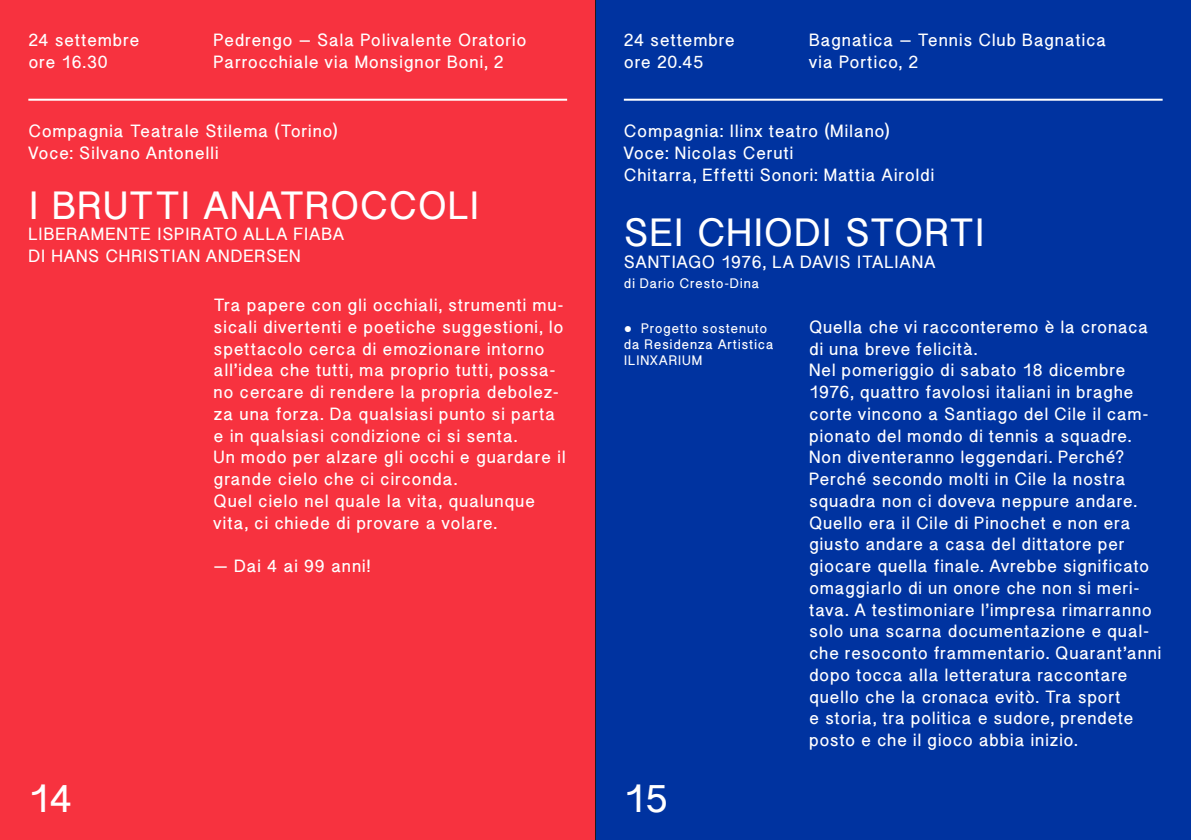
<style>
.page{position:relative;width:1191px;height:840px;background:#fff}
.page>*{position:absolute;margin:0;border:0;box-sizing:border-box;transform-origin:0 0}
.t1{font:700 40px "Boxer";letter-spacing:.015em;color:#fff}
.t2{font:700 18px/21.8px "Boxer";letter-spacing:.04em;color:#fff}
.t3{font:700 14px/16px "Boxer";letter-spacing:.055em;color:#fff}
.s1{font-family:"Courier New";font-weight:400}
</style>
<div class="page">
<div style="left:595px;top:0;width:596px;height:839px;background:#0033a0"></div>
<div style="left:0;top:0;width:595px;height:839px;background:#f7323f"></div>
<hr style="left:28px;top:99px;width:539px;height:2px;background:#fff">
<hr style="left:624px;top:99px;width:538px;height:2px;background:#fff">
<hr style="left:595px;top:0;width:1px;height:839px;background:#1d1d1b">
<p class="t2" style="left:28px;top:29px;width:113px">24 settembre ore 16.30</p>
<p class="t2" style="left:214px;top:29px;width:314px">Pedrengo – Sala Polivalente Oratorio<br>Parrocchiale via Monsignor Boni, 2</p>
<p class="t2" style="left:624px;top:29px;width:113px">24 settembre ore 20.45</p>
<p class="t2" style="left:809px;top:29px;width:299px">Bagnatica – Tennis Club Bagnatica via Portico, 2</p>
<p class="t2" style="left:28px;top:120px;width:311px">Compagnia Teatrale Stilema (Torino)<br>Voce: Silvano Antonelli</p>
<h1 class="t1" style="left:28px;top:181px;width:452px">I BRUTTI ANATROCCOLI</h1>
<p class="t2" style="left:28px;top:223px;width:317px">LIBERAMENTE ISPIRATO ALLA FIABA<br>DI HANS CHRISTIAN ANDERSEN</p>
<p class="t2" style="left:214px;top:294px;width:353px">Tra papere con gli occhiali, strumenti mu&shy;sicali divertenti e poetiche suggestioni, lo spettacolo cerca di emozionare intorno all’idea che tutti, ma proprio tutti, possa&shy;no cercare di rendere la propria debolez&shy;za una forza. Da qualsiasi punto si parta e in qualsiasi condizione ci si senta.<br>Un modo per alzare gli occhi e guardare il grande cielo che ci circonda.<br>Quel cielo nel quale la vita, qualunque vita, ci chiede di provare a volare.</p>
<p class="t2" style="left:214px;top:554px;width:158px">— Dai 4 ai 99 anni!</p>
<p class="t2" style="left:624px;top:120px;width:312px">Compagnia: Ilinx teatro (Milano)<br>Voce: Nicolas Ceruti<br>Chitarra, Effetti Sonori: Mattia Airoldi</p>
<h1 class="t1" style="left:624px;top:208px;width:362px">SEI CHIODI STORTI</h1>
<p class="t2" style="left:624px;top:250px;width:313px">SANTIAGO 1976, LA DAVIS ITALIANA</p>
<p class="t3" style="left:624px;top:274px;width:137px">di Dario Cresto-Dina</p>
<p class="t2" style="left:809px;top:315px;width:354px">Quella che vi racconteremo è la cronaca di una breve felicità.<br>Nel pomeriggio di sabato 18 dicembre 1976, quattro favolosi italiani in braghe corte vincono a Santiago del Cile il cam&shy;pionato del mondo di tennis a squadre.<br>Non diventeranno leggendari. Perché?<br>Perché secondo molti in Cile la nostra squadra non ci doveva neppure andare.<br>Quello era il Cile di Pinochet e non era giusto andare a casa del dittatore per giocare quella finale. Avrebbe significato omaggiarlo di un onore che non si meri&shy;tava. A testimoniare l’impresa rimarranno solo una scarna documentazione e qual&shy;che resoconto frammentario. Quarant’anni dopo tocca alla letteratura raccontare quello che la cronaca evitò. Tra sport<br>e storia, tra politica e sudore, prendete posto e che il gioco abbia inizio.</p>
<p class="t3" style="left:624px;top:320px;width:151px"><span class="s1">●</span> Progetto sostenuto da Residenza Artistica<br>ILINXARIUM</p>
<h1 class="t1" style="left:28px;top:774px;width:45px">14</h1>
<h1 class="t1" style="left:624px;top:774px;width:46px">15</h1>
</div>
